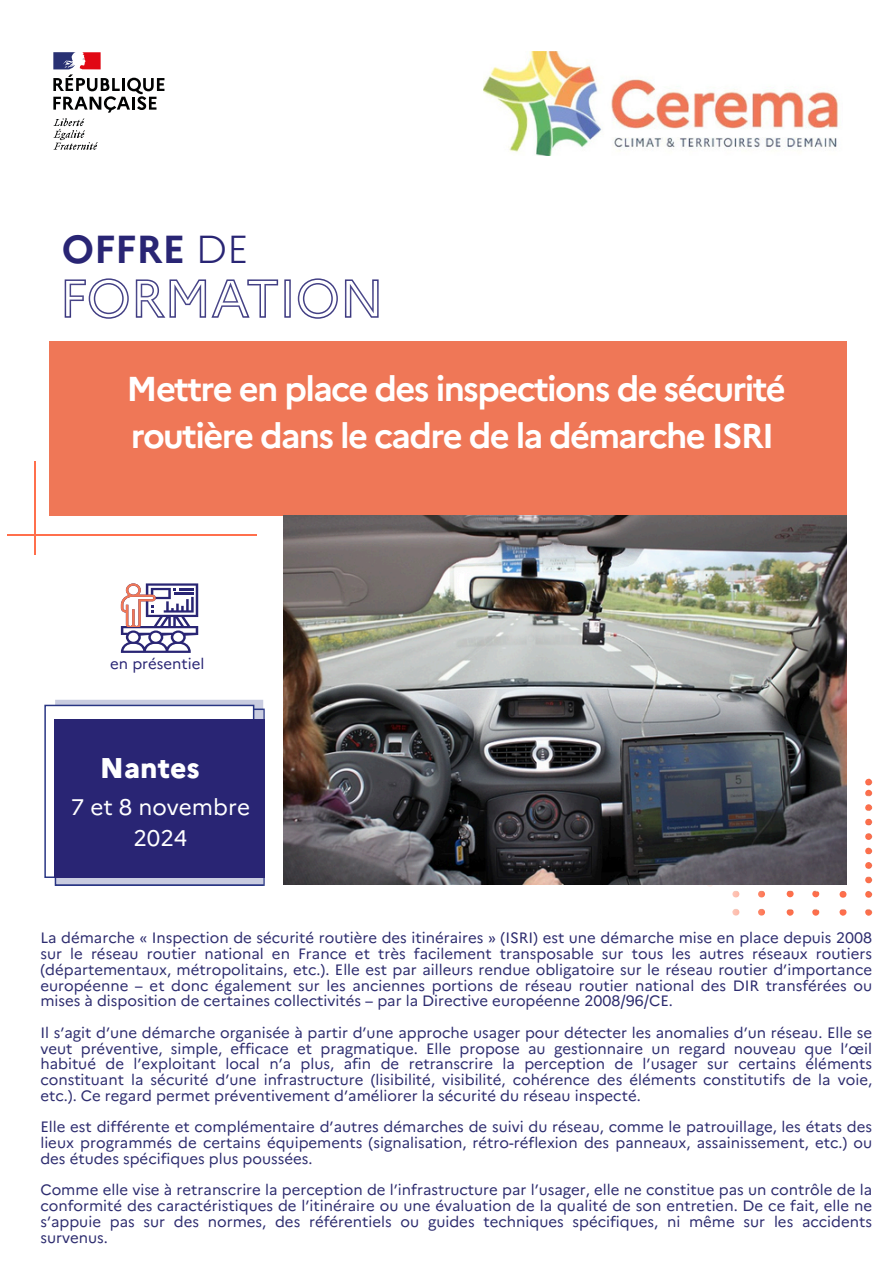
<style>
.page{position:relative;width:894px;height:1264px;background:#fff}
.page>*{position:absolute;margin:0;border:0;box-sizing:border-box;transform-origin:0 0}
.t1{font:700 39px "Marianne";color:#292574}
.t2{font:700 34.5px/47.2px "Marianne";letter-spacing:-.05em;color:#fff}
.t3{font:800 28.5px "Marianne";color:#fff}
.t4{font:22.5px/30.3px "Marianne";color:#fff;text-align:center}
.t5{font:15px/15.8px "Marianne";color:#2d2c6f;text-align:justify}
.t6{font:15px "Marianne";color:#292574}
.s1{font-weight:300}
</style>
<div class="page">
<img style="left:706px;top:884px;width:7px;height:2px">
<img style="left:757px;top:884px;width:7px;height:31px">
<img style="left:732px;top:884px;width:7px;height:31px">
<img style="left:812px;top:884px;width:7px;height:31px">
<img style="left:786px;top:884px;width:7px;height:31px">
<img style="left:865px;top:778px;width:6px;height:137px">
<img style="left:839px;top:884px;width:7px;height:31px">
<img style="left:65px;top:278px;width:313px;height:41px">
<svg style="left:53px;top:52px;width:111px;height:98px"></svg>
<img style="left:483px;top:51px;width:356px;height:105px">
<svg style="left:44px;top:699px;width:221px;height:186px"></svg>
<div style="left:54px;top:719px;width:210px;height:158px;background:#292574"></div>
<svg style="left:121px;top:583px;width:77px;height:70px"></svg>
<hr style="left:8px;top:534px;width:248px;height:2px;background:#ff6f4c">
<hr style="left:34px;top:461px;width:2px;height:93px;background:#ff6f4c">
<div style="left:49px;top:340px;width:797px;height:175px;background:#ef7757"></div>
<img style="left:283px;top:515px;width:563px;height:369px">
<h4 class="t1" style="left:62px;top:226px;width:188px">OFFRE <span class="s1">DE</span></h4>
<p class="t2" style="left:126px;top:365px;width:660px">Mettre en place des inspections de sécurité routière dans le cadre de la démarche ISRI</p>
<p class="t6" style="left:110px;top:655px;width:96px">en présentiel</p>
<p class="t3" style="left:100px;top:750px;width:101px">Nantes</p>
<p class="t4" style="left:71px;top:792px;width:181px">7 et 8 novembre<br>2024</p>
<p class="t5" style="left:40px;top:930px;width:833px">La démarche « Inspection de sécurité routière des itinéraires » (ISRI) est une démarche mise en place depuis 2008 sur le réseau routier national en France et très facilement transposable sur tous les autres réseaux routiers (départementaux, métropolitains, etc.). Elle est par ailleurs rendue obligatoire sur le réseau routier d’importance européenne – et donc également sur les anciennes portions de réseau routier national des DIR transférées ou mises à disposition de certaines collectivités – par la Directive européenne 2008/96/CE.</p>
<p class="t5" style="left:40px;top:1024px;width:833px">Il s’agit d’une démarche organisée à partir d’une approche usager pour détecter les anomalies d’un réseau. Elle se veut préventive, simple, efficace et pragmatique. Elle propose au gestionnaire un regard nouveau que l’œil habitué de l’exploitant local n’a plus, afin de retranscrire la perception de l’usager sur certains éléments constituant la sécurité d’une infrastructure (lisibilité, visibilité, cohérence des éléments constitutifs de la voie, etc.). Ce regard permet préventivement d’améliorer la sécurité du réseau inspecté.</p>
<p class="t5" style="left:40px;top:1119px;width:833px">Elle est différente et complémentaire d’autres démarches de suivi du réseau, comme le patrouillage, les états des lieux programmés de certains équipements (signalisation, rétro-réflexion des panneaux, assainissement, etc.) ou des études spécifiques plus poussées.</p>
<p class="t5" style="left:40px;top:1182px;width:833px">Comme elle vise à retranscrire la perception de l’infrastructure par l’usager, elle ne constitue pas un contrôle de la conformité des caractéristiques de l’itinéraire ou une évaluation de la qualité de son entretien. De ce fait, elle ne s’appuie pas sur des normes, des référentiels ou guides techniques spécifiques, ni même sur les accidents survenus.</p>
</div>
